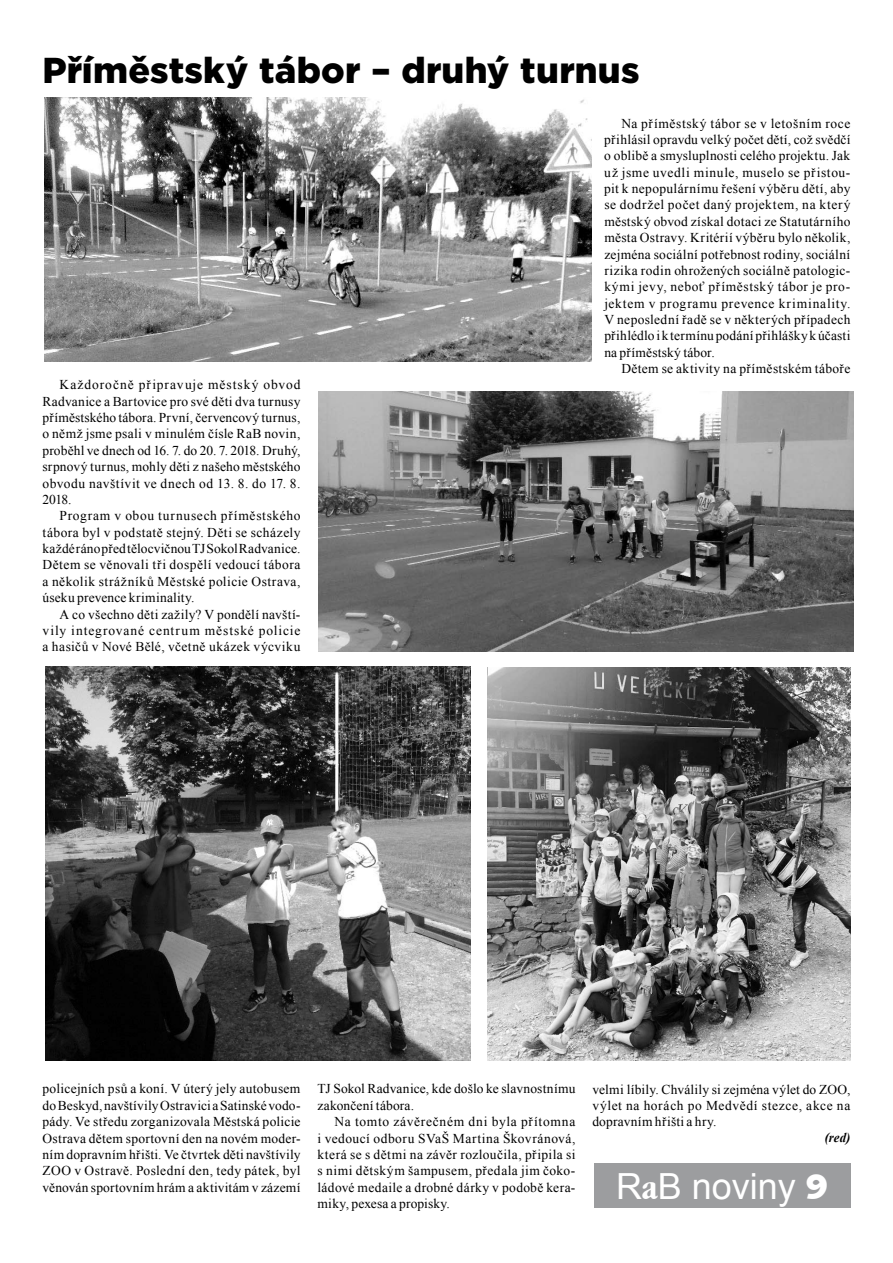
<style>
.page{position:relative;width:893px;height:1263px;background:#fff}
.page>*{position:absolute;margin:0;border:0;box-sizing:border-box;transform-origin:0 0}
.t1{font:900 36px "Gotham";letter-spacing:.01em;color:#000}
.t2{font:36px "Arial";color:#fff}
.t3{font:13.5px/16.4px "Times New Roman";letter-spacing:.025em;color:#000;text-align:justify}
.t4{font:italic 700 13.5px "Times New Roman";color:#000;scale:.95 1}
.s1{font-family:"Garmd ITC Bk Cn BTCE Bold Condensed"}
.s2{font-family:"Humanst 531 Blk BTCE Black"}
</style>
<div class="page">
<div style="left:594px;top:1163px;width:256px;height:45px;background:#9c9d9f"></div>
<img style="left:487px;top:668px;width:363px;height:392px">
<img style="left:45px;top:98px;width:547px;height:263px">
<img style="left:318px;top:392px;width:535px;height:259px">
<img style="left:45px;top:667px;width:426px;height:393px">
<h1 class="t1" style="left:43px;top:45px;width:599px">Příměstský tábor – druhý turnus</h1>
<p class="t3" style="left:43px;top:376px;width:259px;text-indent:17px">Každoročně připravuje městský obvod Radvanice a Bartovice pro své děti dva turnusy příměstského tábora. První, červencový turnus, o němž jsme psali v minulém čísle RaB novin, proběhl ve dnech od 16. 7. do 20. 7. 2018. Druhý, srpnový turnus, mohly děti z našeho městského obvodu navštívit ve dnech od 13. 8. do 17. 8.<br>2018.</p>
<p class="t3" style="left:43px;top:507px;width:260px;text-indent:17px">Program v obou turnusech příměstského tábora byl v podstatě stejný. Děti se scházely každé ráno před tělocvičnou TJ Sokol Radvanice.<br>Dětem se věnovali tři dospělí vedoucí tábora a několik strážníků Městské policie Ostrava, úseku prevence kriminality.</p>
<p class="t3" style="left:43px;top:606px;width:259px;text-indent:17px">A co všechno děti zažily? V pondělí navští&shy;vily integrované centrum městské policie a hasičů v Nové Bělé, včetně ukázek výcviku</p>
<p class="t3" style="left:604px;top:115px;width:248px;text-indent:17px">Na příměstský tábor se v letošním roce přihlásil opravdu velký počet dětí, což svědčí o oblibě a smysluplnosti celého projektu. Jak už jsme uvedli minule, muselo se přistou&shy;pit k nepopulárnímu řešení výběru dětí, aby se dodržel počet daný projektem, na který městský obvod získal dotaci ze Statutárního města Ostravy. Kritérií výběru bylo několik, zejména sociální potřebnost rodiny, sociální rizika rodin ohrožených sociálně patologic&shy;kými jevy, neboť příměstský tábor je pro&shy;jektem v programu prevence kriminality.<br>V neposlední řadě se v některých případech přihlédlo iktermínu podání přihlášky kúčasti na příměstský tábor.</p>
<p class="t3" style="left:621px;top:360px;width:231px">Dětem se aktivity na příměstském táboře</p>
<p class="t3" style="left:43px;top:1080px;width:259px">policejních psů a koní. V úterý jely autobusem do Beskyd, navštívily Ostravici aSatinské vodo&shy;pády. Ve středu zorganizovala Městská policie Ostrava dětem sportovní den na novém moder&shy;ním dopravním hřišti. Ve čtvrtek děti navštívily ZOO v Ostravě. Poslední den, tedy pátek, byl věnován sportovním hrám a aktivitám v zázemí</p>
<p class="t3" style="left:317px;top:1080px;width:259px">TJ Sokol Radvanice, kde došlo ke slavnostnímu zakončení tábora.</p>
<p class="t3" style="left:317px;top:1113px;width:259px;text-indent:17px">Na tomto závěrečném dni byla přítomna i vedoucí odboru SVaŠ Martina Škovránová, která se s dětmi na závěr rozloučila, připila si s nimi dětským šampusem, předala jim čoko&shy;ládové medaile a drobné dárky v podobě kera&shy;miky, pexesa a propisky.</p>
<p class="t3" style="left:592px;top:1081px;width:259px">velmi líbily. Chválily si zejména výlet do ZOO, výlet na horách po Medvědí stezce, akce na dopravním hřišti a hry.</p>
<p class="t4" style="left:825px;top:1128px;width:28px">(red)</p>
<h1 class="t2" style="left:616px;top:1163px;width:214px">R<span class="s1">a</span>B noviny <span class="s2">9</span></h1>
</div>
